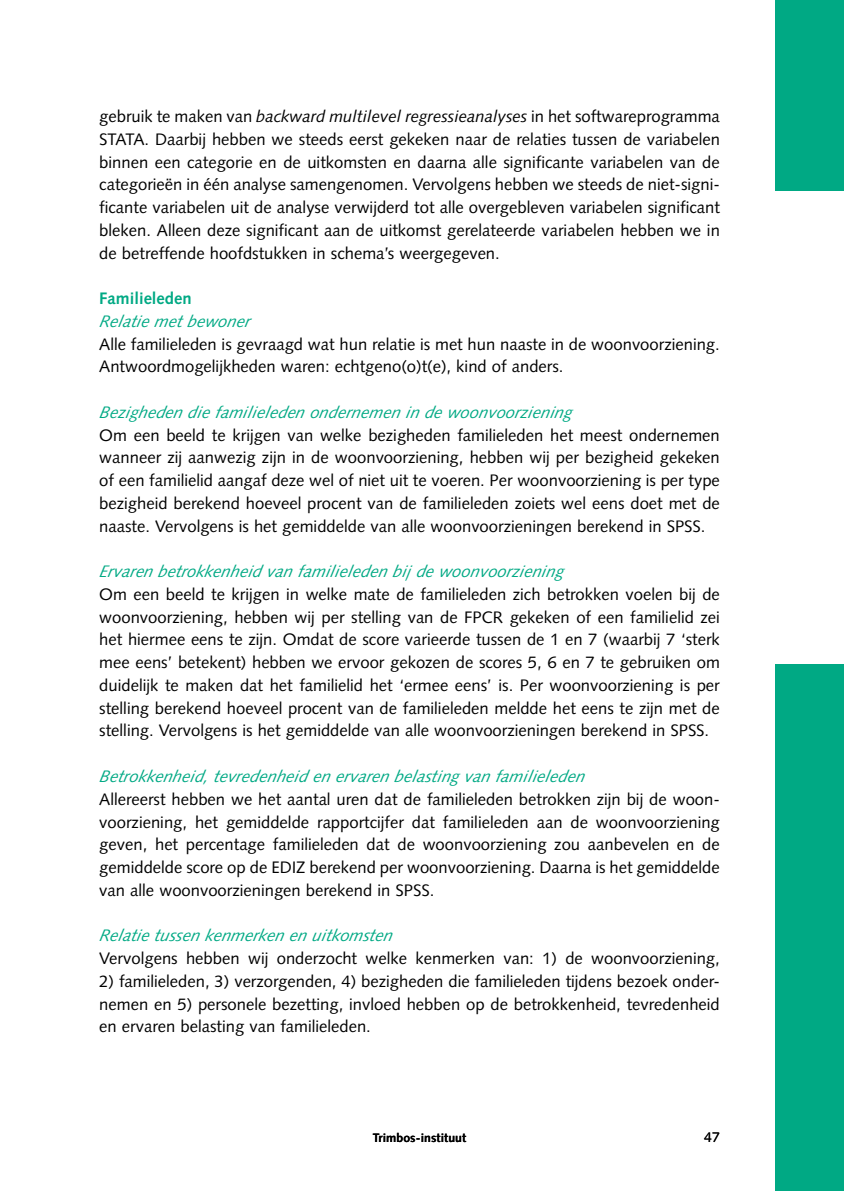
<style>
.page{position:relative;width:844px;height:1191px;background:#fff}
.page>*{position:absolute;margin:0;border:0;box-sizing:border-box;transform-origin:0 0}
.t1{font:16.62px/22.8px "Syntax LT Std";color:#000;text-align:justify}
.t2{font:italic 16.62px "Syntax LT Std";color:#00a984}
.t3{font:700 16.62px "Syntax LT Std";color:#00a984}
.t4{font:14px "Syntax LT Std";color:#000}
.t5{font:700 12.25px "Syntax LT Std";letter-spacing:.005em;color:#000}
.s1{font-style:italic}
</style>
<div class="page">
<div style="left:775px;top:665px;width:68px;height:526px;background:#00a984"></div>
<div style="left:775px;top:0;width:68px;height:190px;background:#00a984"></div>
<p class="t1" style="left:99px;top:105px;width:622px">gebruik te maken van <span class="s1">backward multilevel regressieanalyses</span> in het softwareprogramma STATA. Daarbij hebben we steeds eerst gekeken naar de relaties tussen de variabelen binnen een categorie en de uitkomsten en daarna alle significante variabelen van de categorieën in één analyse samengenomen. Vervolgens hebben we steeds de niet-signi&shy;ficante variabelen uit de analyse verwijderd tot alle overgebleven variabelen significant bleken. Alleen deze significant aan de uitkomst gerelateerde variabelen hebben we in de betreffende hoofdstukken in schema’s weergegeven.</p>
<p class="t3" style="left:99px;top:289px;width:94px">Familieleden</p>
<p class="t2" style="left:99px;top:311px;width:156px">Relatie met bewoner</p>
<p class="t1" style="left:99px;top:332px;width:622px">Alle familieleden is gevraagd wat hun relatie is met hun naaste in de woonvoorziening.<br>Antwoordmogelijkheden waren: echtgeno(o)t(e), kind of anders.</p>
<p class="t2" style="left:99px;top:402px;width:474px">Bezigheden die familieleden ondernemen in de woonvoorziening</p>
<p class="t1" style="left:99px;top:423px;width:622px">Om een beeld te krijgen van welke bezigheden familieleden het meest ondernemen wanneer zij aanwezig zijn in de woonvoorziening, hebben wij per bezigheid gekeken of een familielid aangaf deze wel of niet uit te voeren. Per woonvoorziening is per type bezigheid berekend hoeveel procent van de familieleden zoiets wel eens doet met de naaste. Vervolgens is het gemiddelde van alle woonvoorzieningen berekend in SPSS.</p>
<p class="t2" style="left:99px;top:561px;width:465px">Ervaren betrokkenheid van familieleden bij de woonvoorziening</p>
<p class="t1" style="left:99px;top:583px;width:622px">Om een beeld te krijgen in welke mate de familieleden zich betrokken voelen bij de woonvoorziening, hebben wij per stelling van de FPCR gekeken of een familielid zei het hiermee eens te zijn. Omdat de score varieerde tussen de 1 en 7 (waarbij 7 ‘sterk mee eens’ betekent) hebben we ervoor gekozen de scores 5, 6 en 7 te gebruiken om duidelijk te maken dat het familielid het ‘ermee eens’ is. Per woonvoorziening is per stelling berekend hoeveel procent van de familieleden meldde het eens te zijn met de stelling. Vervolgens is het gemiddelde van alle woonvoorzieningen berekend in SPSS.</p>
<p class="t2" style="left:99px;top:766px;width:490px">Betrokkenheid, tevredenheid en ervaren belasting van familieleden</p>
<p class="t1" style="left:99px;top:787px;width:622px">Allereerst hebben we het aantal uren dat de familieleden betrokken zijn bij de woon&shy;voorziening, het gemiddelde rapportcijfer dat familieleden aan de woonvoorziening geven, het percentage familieleden dat de woonvoorziening zou aanbevelen en de gemiddelde score op de EDIZ berekend per woonvoorziening. Daarna is het gemiddelde van alle woonvoorzieningen berekend in SPSS.</p>
<p class="t2" style="left:99px;top:925px;width:298px">Relatie tussen kenmerken en uitkomsten</p>
<p class="t1" style="left:99px;top:947px;width:622px">Vervolgens hebben wij onderzocht welke kenmerken van: 1) de woonvoorziening,</p>
<p class="t1" style="left:99px;top:969px;width:622px">2) familieleden, 3) verzorgenden, 4) bezigheden die familieleden tijdens bezoek onder&shy;nemen en 5) personele bezetting, invloed hebben op de betrokkenheid, tevredenheid en ervaren belasting van familieleden.</p>
<p class="t5" style="left:372px;top:1131px;width:95px">Trimbos-instituut</p>
<p class="t4" style="left:704px;top:1129px;width:17px">47</p>
</div>
